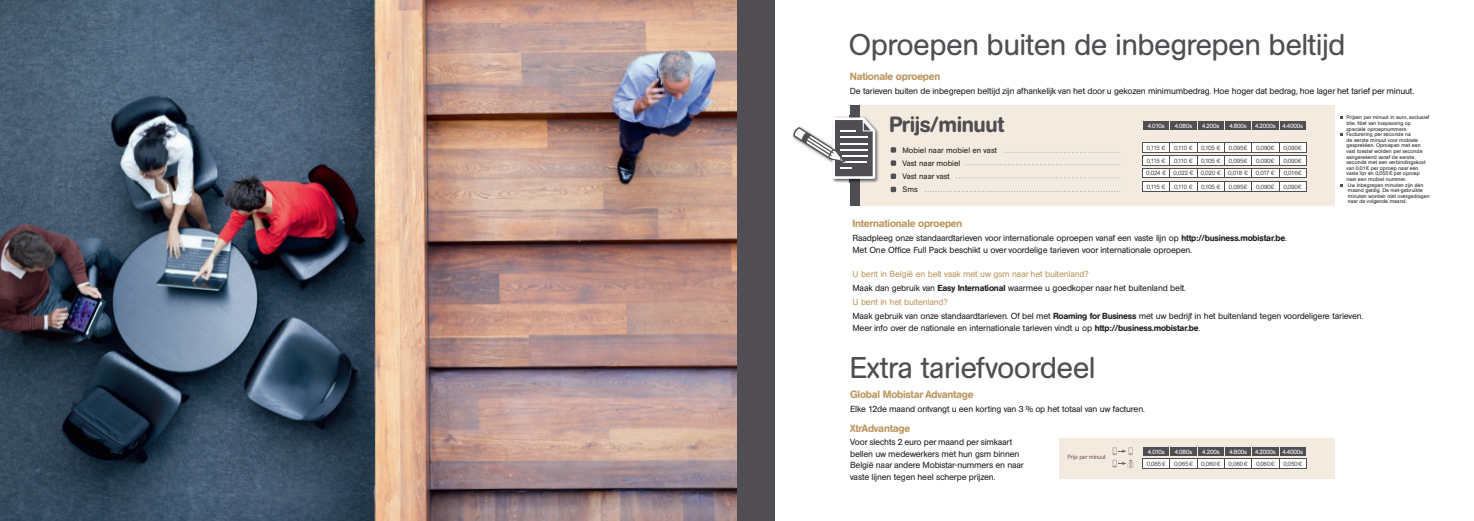
<style>
.page{position:relative;width:1474px;height:521px;background:#fff}
.page>*{position:absolute;margin:0;border:0;box-sizing:border-box;transform-origin:0 0}
.t1{font:29.75px "AG Book Rounded BQ";letter-spacing:-.02em;color:#504e53}
.t2{font:500 21.88px "AG Book Rounded BQ";letter-spacing:-.02em;color:#504e53}
.t3{font:500 10.5px "AG Book Rounded BQ";letter-spacing:-.02em;color:#bb9861}
.t4{font:8.75px/11.4px "AG Book Rounded BQ";letter-spacing:-.02em;color:#231f20}
.t5{font:7.88px/13.2px "AG Book Rounded BQ";color:#231f20}
.t6{font:6.12px "AG Book Rounded BQ";letter-spacing:-.02em;color:#504e53}
.t7{font:6.12px "AG Book Rounded BQ";letter-spacing:-.02em;color:#fff}
.t8{font:6.12px "AG Book Rounded BQ";letter-spacing:-.03em;color:#7f5b5f;scale:.95 1}
.t9{font:5.25px/5.6px "AG Book Rounded BQ";color:#231f20}
.s1{font-weight:500}
.s2{color:#bb9861}
</style>
<div class="page">
<div style="left:737px;top:0;width:37px;height:521px;background:#504e53"></div>
<div style="left:849px;top:105px;width:11px;height:101px;background:#504e53"></div>
<div style="left:860px;top:105px;width:475px;height:101px;background:#f3ebdf"></div>
<img style="left:792px;top:116px;width:87px;height:67px">
<svg style="left:793px;top:117px;width:82px;height:62px"></svg>
<svg style="left:890px;top:147px;width:6px;height:6px"></svg>
<svg style="left:890px;top:160px;width:6px;height:6px"></svg>
<svg style="left:890px;top:174px;width:6px;height:5px"></svg>
<svg style="left:890px;top:187px;width:6px;height:5px"></svg>
<svg style="left:1142px;top:142px;width:165px;height:50px;background:#dcdad9"></svg>
<svg style="left:1143px;top:121px;width:163px;height:9px"></svg>
<svg style="left:1003px;top:152px;width:117px;height:1px"></svg>
<svg style="left:966px;top:164px;width:154px;height:1px"></svg>
<svg style="left:956px;top:177px;width:164px;height:1px"></svg>
<svg style="left:925px;top:191px;width:195px;height:1px"></svg>
<div style="left:1059px;top:438px;width:276px;height:40px;background:#f3ebdf"></div>
<svg style="left:1142px;top:447px;width:165px;height:22px;background:#a6a4a5"></svg>
<svg style="left:1112px;top:447px;width:21px;height:21px"></svg>
<img style="left:0;top:0;width:737px;height:521px">
<h1 class="t1" style="left:848px;top:28px;width:498px">Oproepen buiten de inbegrepen beltijd</h1>
<p class="t3" style="left:849px;top:70px;width:92px">Nationale oproepen</p>
<p class="t4" style="left:849px;top:85px;width:566px">De tarieven buiten de inbegrepen beltijd zijn afhankelijk van het door u gekozen minimumbedrag. Hoe hoger dat bedrag, hoe lager het tarief per minuut.</p>
<h2 class="t2" style="left:889px;top:112px;width:117px">Prijs/minuut</h2>
<p class="t5" style="left:902px;top:143px;width:96px">Mobiel naar mobiel en vast<br>Vast naar mobiel<br>Vast naar vast<br>Sms</p>
<p class="t9" style="left:1346px;top:115px;width:85px">Prijzen per minuut in euro, exclusief btw. Niet van toepassing op speciale oproepnummers.<br>Facturering per seconde na<br>de eerste minuut voor mobiele gesprekken. Oproepen met een vast toestel worden per seconde aangerekend vanaf de eerste seconde met een verbindingskost van 0,01 € per oproep naar een vaste lijn en 0,055 € per oproep naar een mobiel nummer.<br>Uw inbegrepen minuten zijn één maand geldig. De niet-gebruikte minuten worden niet overgedragen naar de volgende maand.</p>
<p class="t7" style="left:1147px;top:122px;width:18px">4.010s</p>
<p class="t7" style="left:1174px;top:122px;width:19px">4.080s</p>
<p class="t7" style="left:1202px;top:122px;width:19px">4.200s</p>
<p class="t7" style="left:1229px;top:122px;width:19px">4.800s</p>
<p class="t7" style="left:1254px;top:122px;width:49px">4.2000s 4.4000s</p>
<p class="t6" style="left:1146px;top:144px;width:20px">0,115 €</p>
<p class="t6" style="left:1174px;top:144px;width:20px">0,110 €</p>
<p class="t6" style="left:1200px;top:144px;width:21px">0,105 €</p>
<p class="t6" style="left:1228px;top:144px;width:20px">0,095€</p>
<p class="t6" style="left:1256px;top:144px;width:20px">0,090€</p>
<p class="t6" style="left:1283px;top:144px;width:20px">0,090€</p>
<p class="t6" style="left:1146px;top:157px;width:20px">0,115 €</p>
<p class="t6" style="left:1174px;top:157px;width:20px">0,110 €</p>
<p class="t6" style="left:1200px;top:157px;width:21px">0,105 €</p>
<p class="t6" style="left:1228px;top:157px;width:20px">0,095€</p>
<p class="t6" style="left:1256px;top:157px;width:20px">0,090€</p>
<p class="t6" style="left:1283px;top:157px;width:20px">0,090€</p>
<p class="t6" style="left:1146px;top:170px;width:103px">0,024 € 0,022 € 0,020 € 0,018 €</p>
<p class="t6" style="left:1255px;top:170px;width:21px">0,017 €</p>
<p class="t6" style="left:1283px;top:170px;width:19px">0,016€</p>
<p class="t6" style="left:1146px;top:183px;width:20px">0,115 €</p>
<p class="t6" style="left:1174px;top:183px;width:20px">0,110 €</p>
<p class="t6" style="left:1200px;top:183px;width:21px">0,105 €</p>
<p class="t6" style="left:1228px;top:183px;width:20px">0,095€</p>
<p class="t6" style="left:1256px;top:183px;width:20px">0,090€</p>
<p class="t6" style="left:1283px;top:183px;width:20px">0,090€</p>
<p class="t3" style="left:852px;top:217px;width:111px">Internationale oproepen</p>
<p class="t4" style="left:852px;top:232px;width:436px;line-height:11.8px">Raadpleeg onze standaardtarieven voor internationale oproepen vanaf een vaste lijn op <span class="s1">http://business.mobistar.be</span>.<br>Met One Office Full Pack beschikt u over voordelige tarieven voor internationale oproepen.</p>
<p class="t4" style="left:852px;top:267px;width:512px;line-height:14.2px"><span class="s2">U bent in België en belt vaak met uw gsm naar het buitenland?<br></span>Maak dan gebruik van <span class="s1">Easy International</span> waarmee u goedkoper naar het buitenland belt.<br><span class="s2">U bent in het buitenland?<br></span>Maak gebruik van onze standaardtarieven. Of bel met <span class="s1">Roaming for Business</span> met uw bedrijf in het buitenland tegen voordeligere tarieven.</p>
<p class="t4" style="left:852px;top:322px;width:349px">Meer info over de nationale en internationale tarieven vindt u op <span class="s1">http://business.mobistar.be</span>.</p>
<h1 class="t1" style="left:849px;top:351px;width:247px">Extra tariefvoordeel</h1>
<p class="t3" style="left:850px;top:388px;width:125px">Global Mobistar Advantage</p>
<p class="t4" style="left:850px;top:403px;width:296px">Elke 12de maand ontvangt u een korting van 3 % op het totaal van uw facturen.</p>
<p class="t3" style="left:850px;top:422px;width:61px">XtrAdvantage</p>
<p class="t4" style="left:850px;top:437px;width:175px">Voor slechts 2 euro per maand per simkaart bellen uw medewerkers met hun gsm binnen België naar andere Mobistar-nummers en naar vaste lijnen tegen heel scherpe prijzen.</p>
<p class="t7" style="left:1147px;top:448px;width:18px">4.010s</p>
<p class="t7" style="left:1174px;top:448px;width:19px">4.080s</p>
<p class="t7" style="left:1202px;top:448px;width:19px">4.200s</p>
<p class="t7" style="left:1229px;top:448px;width:19px">4.800s</p>
<p class="t7" style="left:1255px;top:448px;width:49px">4.2000s 4.4000s</p>
<p class="t8" style="left:1067px;top:453px;width:42px">Prijs per minuut</p>
<p class="t6" style="left:1146px;top:460px;width:21px">0,065 €</p>
<p class="t6" style="left:1174px;top:460px;width:21px">0,065 €</p>
<p class="t6" style="left:1201px;top:460px;width:21px">0,060 €</p>
<p class="t6" style="left:1228px;top:460px;width:21px">0,060 €</p>
<p class="t6" style="left:1256px;top:460px;width:20px">0,060 €</p>
<p class="t6" style="left:1283px;top:460px;width:20px">0,050 €</p>
</div>
